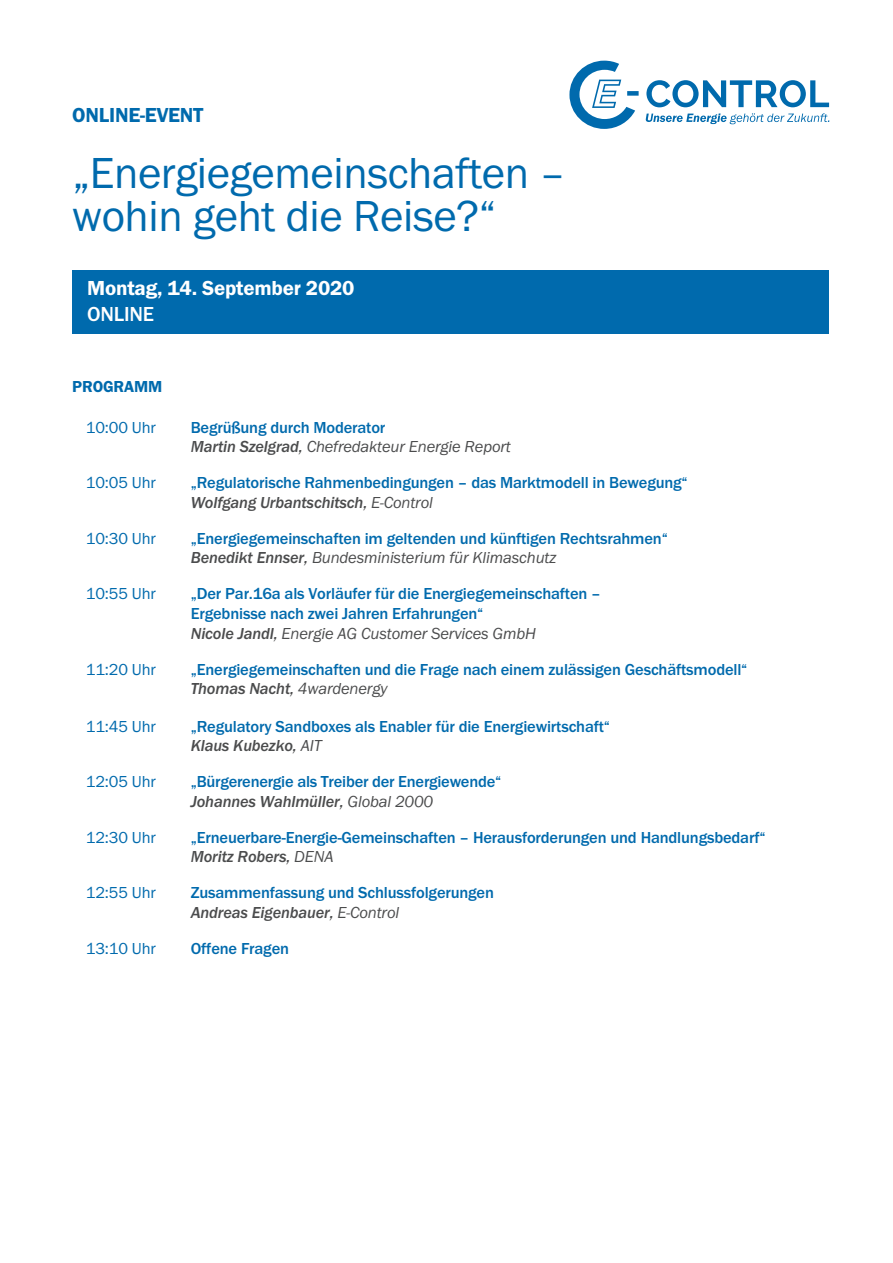
<style>
.page{position:relative;width:893px;height:1263px;background:#fff}
.page>*{position:absolute;margin:0;border:0;box-sizing:border-box;transform-origin:0 0}
.t1{font:45px/43.5px "Franklin Got Itc T";letter-spacing:-.01em;color:#006aad}
.t2{font:600 21px "Franklin Got Itc T";letter-spacing:-.01em;color:#fff}
.t3{font:600 21px "Franklin Got Itc T";letter-spacing:-.01em;color:#006aad}
.t4{font:500 21px "Franklin Got Itc T";letter-spacing:-.01em;color:#fff}
.t5{font:500 16.5px/19.5px "Franklin Got Itc T";letter-spacing:-.01em;color:#006aad}
.t6{font:16.5px "Franklin Got Itc T";letter-spacing:-.01em;color:#006aad}
.t7{font:italic 16.5px/19.5px "Franklin Got Itc T";letter-spacing:-.01em;color:#4b4c4d}
.t8{font:600 16.5px "Franklin Got Itc T";letter-spacing:-.01em;color:#006aad}
.s1{font-weight:500;font-style:normal;color:#006aad}
.s2{font-weight:500}
.s3{font-style:italic;color:#4b4c4d}
.s4{font-weight:400;font-style:italic;color:#4b4c4d}
</style>
<div class="page">
<svg style="left:569px;top:61px;width:260px;height:68px"></svg>
<div style="left:72px;top:270px;width:757px;height:64px;background:#006aad"></div>
<p class="t3" style="left:72px;top:104px;width:133px">ONLINE-EVENT</p>
<h1 class="t1" style="left:72px;top:150px;width:495px">„Energiegemeinschaften – wohin geht die Reise?“</h1>
<p class="t2" style="left:87px;top:277px;width:269px">Montag, 14. September 2020</p>
<p class="t4" style="left:87px;top:302px;width:69px">ONLINE</p>
<p class="t8" style="left:72px;top:378px;width:92px">PROGRAMM</p>
<p class="t6" style="left:86px;top:418px;width:71px">10:00 Uhr</p>
<p class="t7" style="left:191px;top:417px;width:322px"><span class="s1">Begrüßung durch Moderator<br></span><span class="s2">Martin Szelgrad,</span> Chefredakteur Energie Report</p>
<p class="t6" style="left:86px;top:474px;width:71px">10:05 Uhr</p>
<p class="t5" style="left:191px;top:473px;width:498px">„Regulatorische Rahmenbedingungen – das Marktmodell in Bewegung“<br><span class="s3">Wolfgang Urbantschitsch,</span> <span class="s4">E-Control</span></p>
<p class="t6" style="left:86px;top:529px;width:71px">10:30 Uhr</p>
<p class="t5" style="left:191px;top:529px;width:479px">„Energiegemeinschaften im geltenden und künftigen Rechtsrahmen“<br><span class="s3">Benedikt Ennser,</span> <span class="s4">Bundesministerium für Klimaschutz</span></p>
<p class="t6" style="left:86px;top:585px;width:71px">10:55 Uhr</p>
<p class="t5" style="left:191px;top:584px;width:412px">„Der Par.16a als Vorläufer für die Energiegemeinschaften –<br>Ergebnisse nach zwei Jahren Erfahrungen“<br><span class="s3">Nicole Jandl,</span> <span class="s4">Energie AG Customer Services GmbH</span></p>
<p class="t6" style="left:86px;top:660px;width:71px">11:20 Uhr</p>
<p class="t5" style="left:191px;top:659px;width:558px">„Energiegemeinschaften und die Frage nach einem zulässigen Geschäftsmodell“<br><span class="s3">Thomas Nacht,</span> <span class="s4">4wardenergy</span></p>
<p class="t6" style="left:86px;top:717px;width:71px">11:45 Uhr</p>
<p class="t5" style="left:191px;top:716px;width:421px">„Regulatory Sandboxes als Enabler für die Energiewirtschaft“<br><span class="s3">Klaus Kubezko,</span> <span class="s4">AIT</span></p>
<p class="t6" style="left:86px;top:772px;width:71px">12:05 Uhr</p>
<p class="t5" style="left:191px;top:772px;width:312px">„Bürgerenergie als Treiber der Energiewende“<br><span class="s3">Johannes Wahlmüller,</span> <span class="s4">Global 2000</span></p>
<p class="t6" style="left:86px;top:828px;width:71px">12:30 Uhr</p>
<p class="t5" style="left:191px;top:827px;width:576px">„Erneuerbare-Energie-Gemeinschaften – Herausforderungen und Handlungsbedarf“<br><span class="s3">Moritz Robers,</span> <span class="s4">DENA</span></p>
<p class="t6" style="left:86px;top:883px;width:71px">12:55 Uhr</p>
<p class="t5" style="left:191px;top:883px;width:305px">Zusammenfassung und Schlussfolgerungen<br><span class="s3">Andreas Eigenbauer,</span> <span class="s4">E-Control</span></p>
<p class="t6" style="left:86px;top:939px;width:71px">13:10 Uhr</p>
<p class="t5" style="left:191px;top:938px;width:100px">Offene Fragen</p>
</div>
